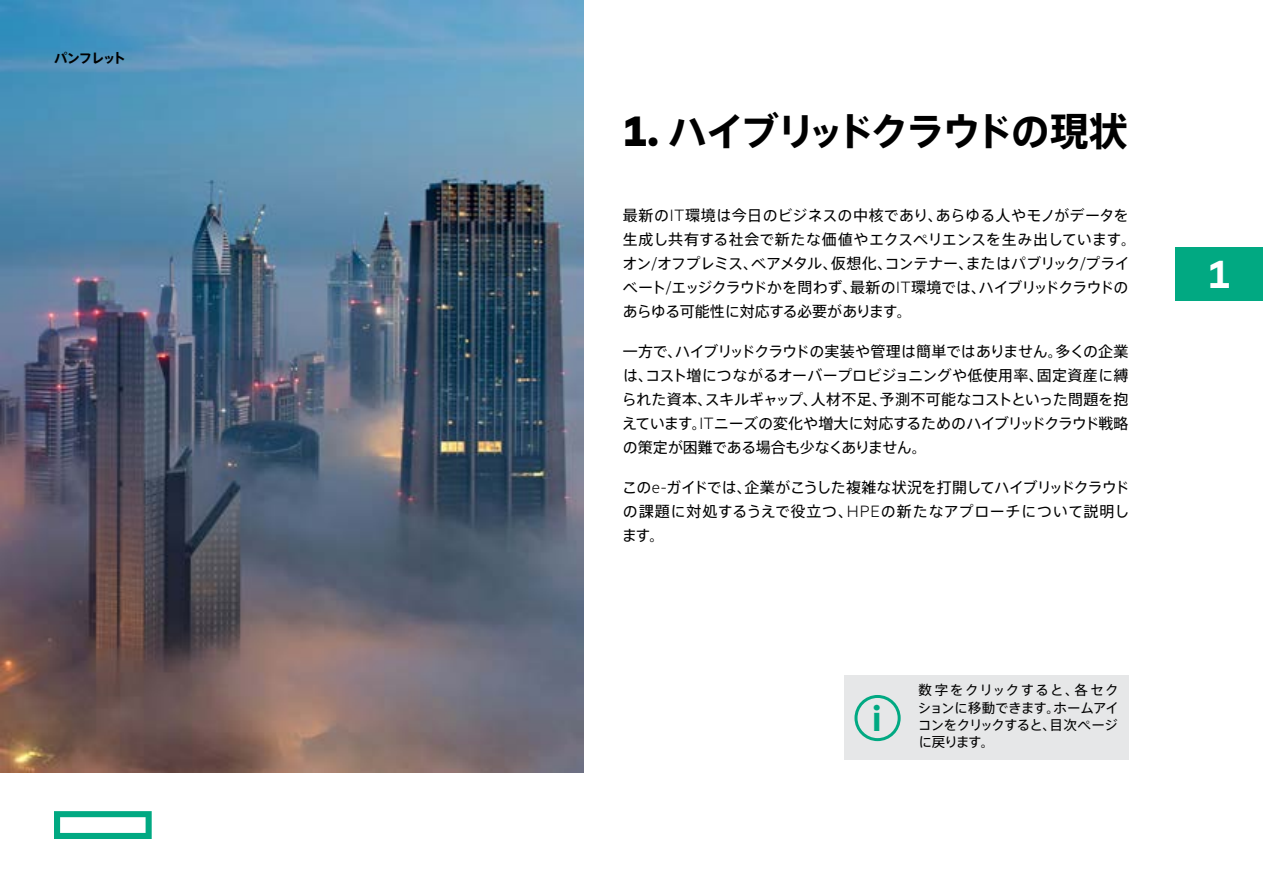
<style>
.page{position:relative;width:1263px;height:893px;background:#fff}
.page>*{position:absolute;margin:0;border:0;box-sizing:border-box;transform-origin:0 0}
.Headline_MetricHPE_B{font:600 44.25px "Metric HPE";color:#fff}
.Body_text_MetricHPE{font:600 40.65px "Metric HPE";color:#01a982}
.Optional_Intro_Metri{font:700 39px "Axis Pro N";letter-spacing:-.085em;color:#000}
.Body_text_MetricHPE-2{font:15px/24px "Axis Pro N";letter-spacing:-.015em;color:#000;text-align:justify}
.Sidebar_text_MetricH{font:13.5px/17.2px "Axis Pro N";letter-spacing:-.025em;color:#000;text-align:justify}
.Descriptor_MetricHPE{font:700 13.5px "Axis Pro N";letter-spacing:-.09em;color:#000}
.s1{font-family:"Metric HPE";font-size:48px}
.s2{font-family:"Metric HPE";font-weight:300;font-size:18.45px}
</style>
<div class="page">
<img style="left:0;top:0;width:583px;height:772px">
<svg style="left:54px;top:811px;width:98px;height:28px"></svg>
<div style="left:1176px;top:248px;width:87px;height:53px;background:#01a982"></div>
<div style="left:844px;top:675px;width:284px;height:85px;background:#e6e7e8"></div>
<div style="left:854px;top:695px;width:47px;height:46px;border:3px solid #01a982;border-radius:50%"></div>
<p class="Descriptor_MetricHPE" style="left:54px;top:51px;width:74px">パンフレット</p>
<p class="Optional_Intro_Metri" style="left:623px;top:112px;width:507px"><span class="s1">1.</span> ハイブリッドクラウドの現状</p>
<p class="Body_text_MetricHPE-2" style="left:622px;top:203px;width:515px;text-align:left">最新の<span class="s2">IT</span>環境は今日のビジネスの中核であり、あらゆる人やモノがデータを生成し共有する社会で新たな価値やエクスペリエンスを生み出しています。オン<span class="s2">/</span>オフプレミス、ベアメタル、仮想化、コンテナー、またはパブリック<span class="s2">/</span>プライベート<span class="s2">/</span>エッジクラウドかを問わず、最新の<span class="s2">IT</span>環境では、ハイブリッドクラウドのあらゆる可能性に対応する必要があります。</p>
<p class="Body_text_MetricHPE-2" style="left:622px;top:339px;width:508px">一方で、ハイブリッドクラウドの実装や管理は簡単ではありません。多くの企業は、コスト増につながるオーバープロビジョニングや低使用率、固定資産に縛られた資本、スキルギャップ、人材不足、予測不可能なコストといった問題を抱えています。<span class="s2">IT</span>ニーズの変化や増大に対応するためのハイブリッドクラウド戦略の策定が困難である場合も少なくありません。</p>
<p class="Body_text_MetricHPE-2" style="left:622px;top:475px;width:509px">この<span class="s2">e-</span>ガイドでは、企業がこうした複雑な状況を打開してハイブリッドクラウドの課題に対処するうえで役立つ、<span class="s2">HPE</span>の新たなアプローチについて説明します。</p>
<p class="Body_text_MetricHPE" style="left:872px;top:694px;width:11px">i</p>
<p class="Sidebar_text_MetricH" style="left:918px;top:682px;width:203px">数字をクリックすると、各セクションに移動できます。ホームアイコンをクリックすると、目次ページに戻ります。</p>
<p class="Headline_MetricHPE_B" style="left:1208px;top:248px;width:25px">1</p>
</div>
